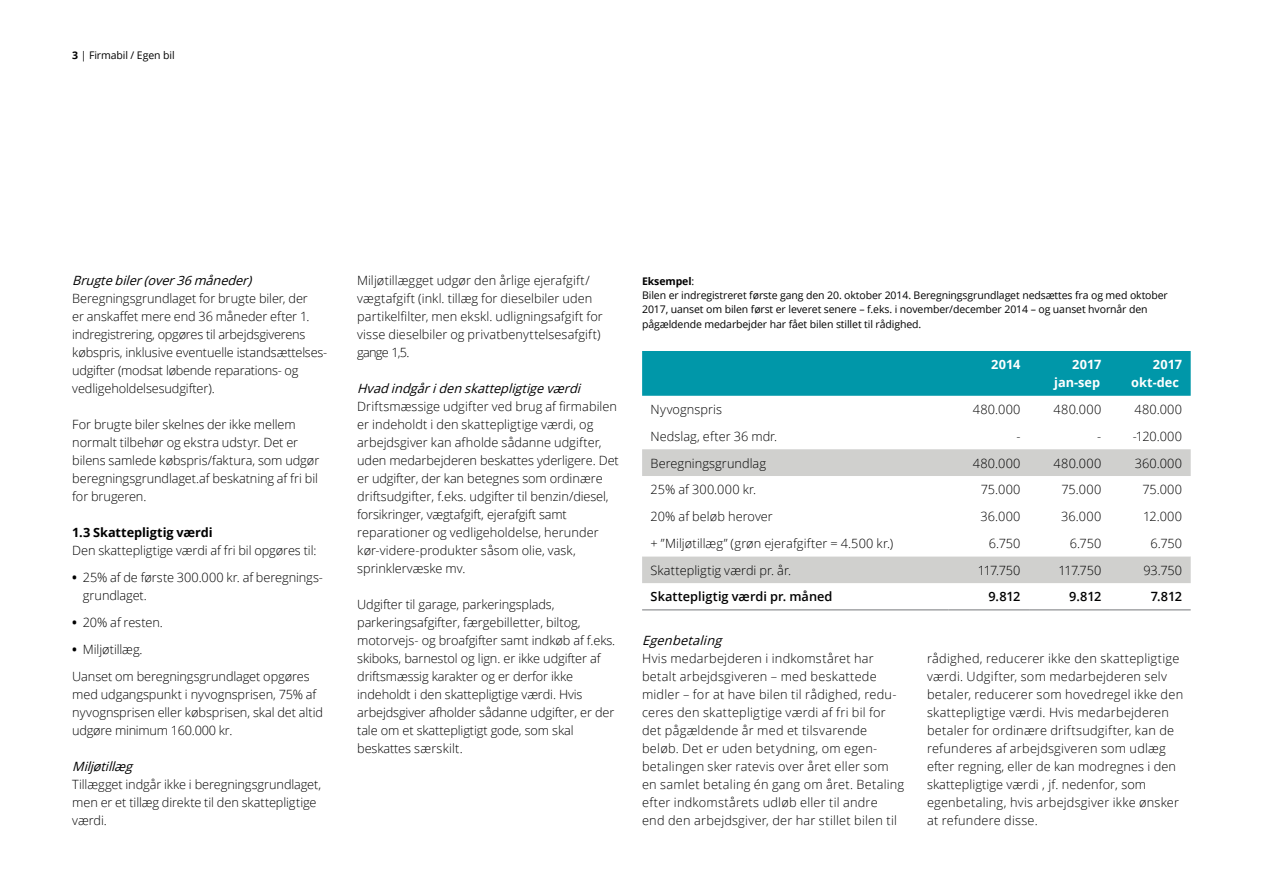
<style>
.page{position:relative;width:1263px;height:893px;background:#fff}
.page>*{position:absolute;margin:0;border:0;box-sizing:border-box;transform-origin:0 0}
.t1{font:300 12.75px/18px "Open Sans";color:#000}
.t2{font:300 12.75px/18px "Open Sans";letter-spacing:.02em;color:#000}
.t3{font:italic 12.75px "Open Sans";color:#000}
.t4{font:600 12.75px "Open Sans";color:#000}
.t5{font:700 12.75px/18px "Open Sans";color:#fff;text-align:right}
.t6{font:700 12.75px "Open Sans";letter-spacing:-.005em;color:#000}
.t7{font:10.5px/14.2px "Open Sans";letter-spacing:-.01em;color:#000}
.s1{font-weight:700}
</style>
<div class="page">
<div style="left:642px;top:351px;width:549px;height:45px;background:#0097a9"></div>
<div style="left:642px;top:449px;width:549px;height:134px;background:#d0d0ce"></div>
<svg style="left:642px;top:476px;width:549px;height:80px"></svg>
<hr style="left:642px;top:609px;width:306px;height:1px;background:#75787b">
<hr style="left:948px;top:609px;width:81px;height:1px;background:#75787b">
<hr style="left:1029px;top:609px;width:81px;height:1px;background:#75787b">
<hr style="left:1110px;top:609px;width:81px;height:1px;background:#75787b">
<p class="t7" style="left:72px;top:48px;width:104px"><span class="s1">3</span> | Firmabil / Egen bil</p>
<p class="t3" style="left:72px;top:272px;width:185px">Brugtebiler(over36måneder)</p>
<p class="t1" style="left:72px;top:289px;width:256px">Beregningsgrundlaget for brugte biler, der<br>er anskaffet mere end 36 måneder efter 1. indregistrering, opgøres til arbejdsgiverens købspris, inklusive eventuelle istandsættelses&shy;udgifter (modsat løbende reparations- og vedligeholdelsesudgifter).</p>
<p class="t1" style="left:72px;top:415px;width:248px">For brugte biler skelnes der ikke mellem normalt tilbehør og ekstra udstyr. Det er bilens samlede købspris/faktura, som udgør beregningsgrundlaget.af beskatning af fri bil for brugeren.</p>
<p class="t6" style="left:72px;top:523px;width:142px">1.3 Skattepligtig værdi</p>
<p class="t1" style="left:72px;top:541px;width:246px">Den skattepligtige værdi af fri bil opgøres til:</p>
<p class="t1" style="left:83px;top:568px;width:242px;text-indent:-11px"><span class="s1">•</span> 25% af de første 300.000 kr. af beregnings&shy;grundlaget.</p>
<p class="t1" style="left:72px;top:613px;width:92px"><span class="s1">•</span> 20% af resten.</p>
<p class="t1" style="left:72px;top:636px;width:239px;line-height:27px"><span class="s1">•</span> Miljøtillæg.<br>Uanset om beregningsgrundlaget opgøres</p>
<p class="t1" style="left:72px;top:685px;width:252px">med udgangspunkt i nyvognsprisen, 75% af nyvognsprisen eller købsprisen, skal det altid udgøre minimum 160.000 kr.</p>
<p class="t3" style="left:72px;top:758px;width:66px">Miljøtillæg</p>
<p class="t1" style="left:72px;top:775px;width:251px">Tillægget indgår ikke i beregningsgrundlaget, men er et tillæg direkte til den skattepligtige værdi.</p>
<p class="t1" style="left:357px;top:271px;width:247px">Miljøtillægget udgør den årlige ejerafgift/ vægtafgift (inkl. tillæg for dieselbiler uden partikelfilter, men ekskl. udligningsafgift for visse dieselbiler og privatbenyttelsesafgift) gange 1,5.</p>
<p class="t3" style="left:357px;top:380px;width:229px">Hvadindgåridenskattepligtigeværdi</p>
<p class="t1" style="left:357px;top:397px;width:263px">Driftsmæssige udgifter ved brug af firmabilen er indeholdt i den skattepligtige værdi, og arbejdsgiver kan afholde sådanne udgifter, uden medarbejderen beskattes yderligere. Det er udgifter, der kan betegnes som ordinære driftsudgifter, f.eks. udgifter til benzin/diesel, forsikringer, vægtafgift, ejerafgift samt reparationer og vedligeholdelse, herunder kør-videre-produkter såsom olie, vask, sprinklervæske mv.</p>
<p class="t1" style="left:357px;top:595px;width:260px">Udgifter til garage, parkeringsplads, parkeringsafgifter, færgebilletter, biltog, motorvejs- og broafgifter samt indkøb af f.eks. skiboks, barnestol og lign. er ikke udgifter af driftsmæssig karakter og er derfor ikke indeholdt i den skattepligtige værdi. Hvis arbejdsgiver afholder sådanne udgifter, er der tale om et skattepligtigt gode, som skal beskattes særskilt.</p>
<p class="t7" style="left:642px;top:274px;width:527px"><span class="s1">Eksempel</span>:<br>Bilen er indregistreret første gang den 20. oktober 2014. Beregningsgrundlaget nedsættes fra og med oktober 2017, uanset om bilen først er leveret senere – f.eks. i november/december 2014 – og uanset hvornår den pågældende medarbejder har fået bilen stillet til rådighed.</p>
<p class="t5" style="left:991px;top:355px;width:31px">2014</p>
<p class="t5" style="left:1054px;top:355px;width:49px">2017 jan-sep</p>
<p class="t5" style="left:1131px;top:355px;width:52px">2017 okt-dec</p>
<p class="t1" style="left:651px;top:400px;width:73px">Nyvognspris</p>
<p class="t1" style="left:973px;top:400px;width:49px">480.000</p>
<p class="t1" style="left:1053px;top:400px;width:49px">480.000</p>
<p class="t1" style="left:1134px;top:400px;width:49px">480.000</p>
<p class="t1" style="left:651px;top:427px;width:128px">Nedslag, efter 36 mdr.</p>
<p class="t1" style="left:1016px;top:427px;width:6px">-</p>
<p class="t1" style="left:1097px;top:427px;width:6px">-</p>
<p class="t1" style="left:1133px;top:427px;width:51px">-120.000</p>
<p class="t1" style="left:651px;top:454px;width:117px">Beregningsgrundlag</p>
<p class="t1" style="left:973px;top:454px;width:49px">480.000</p>
<p class="t1" style="left:1053px;top:454px;width:49px">480.000</p>
<p class="t1" style="left:1135px;top:454px;width:49px">360.000</p>
<p class="t2" style="left:651px;top:480px;width:107px">25% af 300.000 kr.</p>
<p class="t1" style="left:981px;top:480px;width:41px">75.000</p>
<p class="t1" style="left:1061px;top:480px;width:41px">75.000</p>
<p class="t1" style="left:1142px;top:480px;width:41px">75.000</p>
<p class="t1" style="left:651px;top:507px;width:124px">20% af beløb herover</p>
<p class="t1" style="left:980px;top:507px;width:42px">36.000</p>
<p class="t1" style="left:1061px;top:507px;width:42px">36.000</p>
<p class="t1" style="left:1143px;top:507px;width:41px">12.000</p>
<p class="t1" style="left:651px;top:534px;width:244px">+ ”Miljøtillæg” (grøn ejerafgifter = 4.500 kr.)</p>
<p class="t1" style="left:989px;top:534px;width:33px">6.750</p>
<p class="t1" style="left:1070px;top:534px;width:33px">6.750</p>
<p class="t1" style="left:1150px;top:534px;width:33px">6.750</p>
<p class="t1" style="left:651px;top:561px;width:142px">Skattepligtig værdi pr. år.</p>
<p class="t1" style="left:978px;top:561px;width:44px">117.750</p>
<p class="t1" style="left:1058px;top:561px;width:44px">117.750</p>
<p class="t1" style="left:1143px;top:561px;width:40px">93.750</p>
<p class="t4" style="left:651px;top:588px;width:183px">Skattepligtig værdi pr. måned</p>
<p class="t4" style="left:988px;top:588px;width:34px">9.812</p>
<p class="t4" style="left:1069px;top:588px;width:34px">9.812</p>
<p class="t4" style="left:1151px;top:588px;width:33px">7.812</p>
<p class="t3" style="left:642px;top:632px;width:85px">Egenbetaling</p>
<p class="t2" style="left:642px;top:649px;width:264px">Hvis medarbejderen i indkomståret har betalt arbejdsgiveren – med beskattede midler – for at have bilen til rådighed, redu&shy;ceres den skattepligtige værdi af fri bil for det pågældende år med et tilsvarende beløb. Det er uden betydning, om egen&shy;betalingen sker ratevis over året eller som en samlet betaling én gang om året. Betaling efter indkomstårets udløb eller til andre<br>end den arbejdsgiver, der har stillet bilen til</p>
<p class="t1" style="left:927px;top:649px;width:258px">rådighed, reducerer ikke den skattepligtige værdi. Udgifter, som medarbejderen selv betaler, reducerer som hovedregel ikke den skattepligtige værdi. Hvis medarbejderen betaler for ordinære driftsudgifter, kan de refunderes af arbejdsgiveren som udlæg efter regning, eller de kan modregnes i den skattepligtige værdi , jf. nedenfor, som egenbetaling, hvis arbejdsgiver ikke ønsker at refundere disse.</p>
</div>
